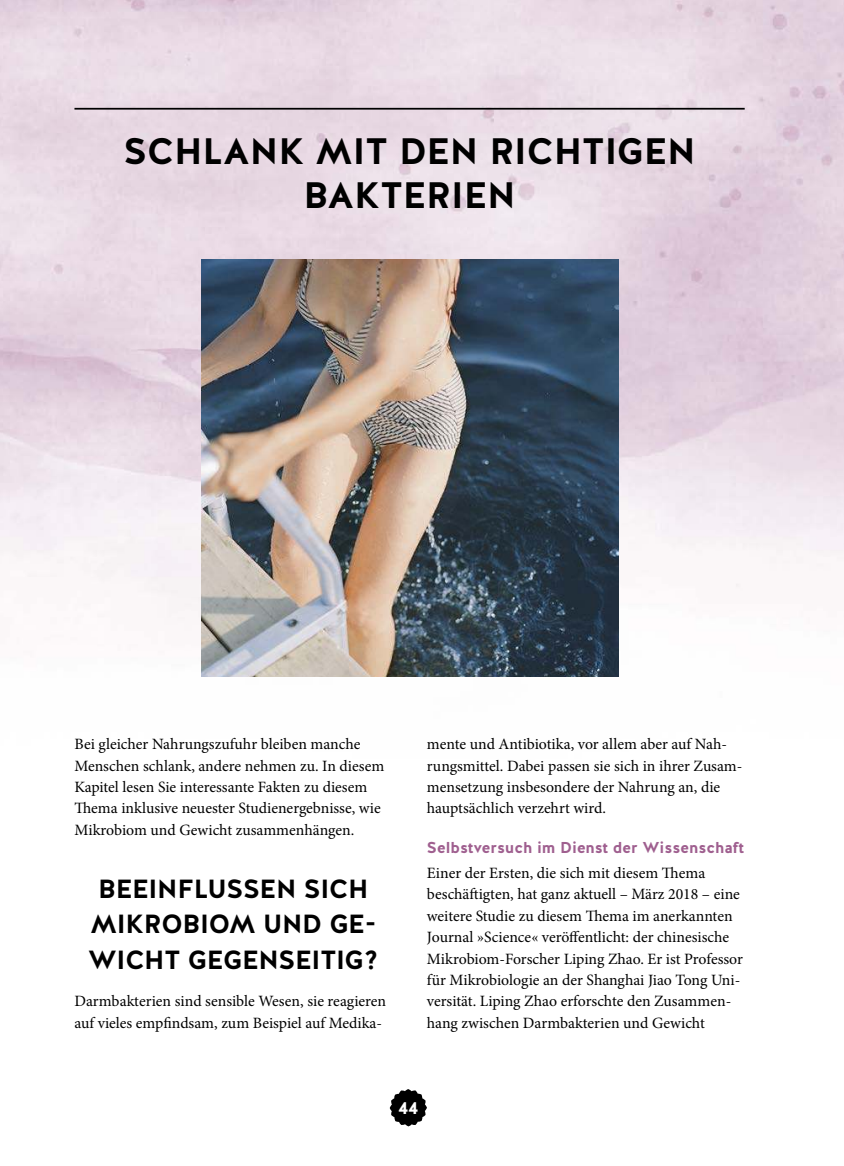
<style>
.page{position:relative;width:844px;height:1166px;background:#fff}
.page>*{position:absolute;margin:0;border:0;box-sizing:border-box;transform-origin:0 0}
.t1{font:700 36.75px/44.1px "Halis GR";color:#000;text-align:center}
.t2{font:700 26.25px/35.4px "Halis GR";letter-spacing:-.01em;color:#000;text-align:center}
.t3{font:700 17.5px "Halis GR";color:#fff}
.t4{font:15.75px/21.3px "Minion Pro";color:#000}
.t5{font:700 15.75px "Halis GR";color:#9f5f8f}
</style>
<div class="page">
<img style="left:0;top:0;width:843px;height:677px">
<hr style="left:74px;top:108px;width:670px;height:2px;background:#000">
<img style="left:201px;top:259px;width:417px;height:417px">
<svg style="left:389px;top:1089px;width:38px;height:37px"></svg>
<h1 class="t1" style="left:123px;top:129px;width:573px">SCHLANK MIT DEN RICHTIGEN<br>BAKTERIEN</h1>
<p class="t4" style="left:74px;top:734px;width:311px">Bei gleicher Nahrungszufuhr bleiben manche Menschen schlank, andere nehmen zu. In diesem Kapitel lesen Sie interessante Fakten zu diesem hema inklusive neuester Studienergebnisse, wie Mikrobiom und Gewicht zusammenhängen.</p>
<h2 class="t2" style="left:88px;top:871px;width:291px">BEEINFLUSSEN SICH<br>MIKROBIOM UND GE-<br>WICHT GEGENSEITIG?</h2>
<p class="t4" style="left:74px;top:992px;width:313px">Darmbakterien sind sensible Wesen, sie reagieren auf vieles empindsam, zum Beispiel auf Medika-</p>
<p class="t4" style="left:427px;top:735px;width:317px">mente und Antibiotika, vor allem aber auf Nah&shy;rungsmittel. Dabei passen sie sich in ihrer Zusam&shy;mensetzung insbesondere der Nahrung an, die hauptsächlich verzehrt wird.</p>
<p class="t5" style="left:427px;top:838px;width:318px">Selbstversuch im Dienst der Wissenschaft</p>
<p class="t4" style="left:427px;top:863px;width:317px">Einer der Ersten, die sich mit diesem hema beschätigten, hat ganz aktuell – März 2018 – eine weitere Studie zu diesem hema im anerkannten Journal »Science« veröfentlicht: der chinesische Mikrobiom-Forscher Liping Zhao. Er ist Professor für Mikrobiologie an der Shanghai Jiao Tong Uni&shy;versität. Liping Zhao erforschte den Zusammen&shy;hang zwischen Darmbakterien und Gewicht</p>
<p class="t3" style="left:398px;top:1097px;width:21px">44</p>
</div>
